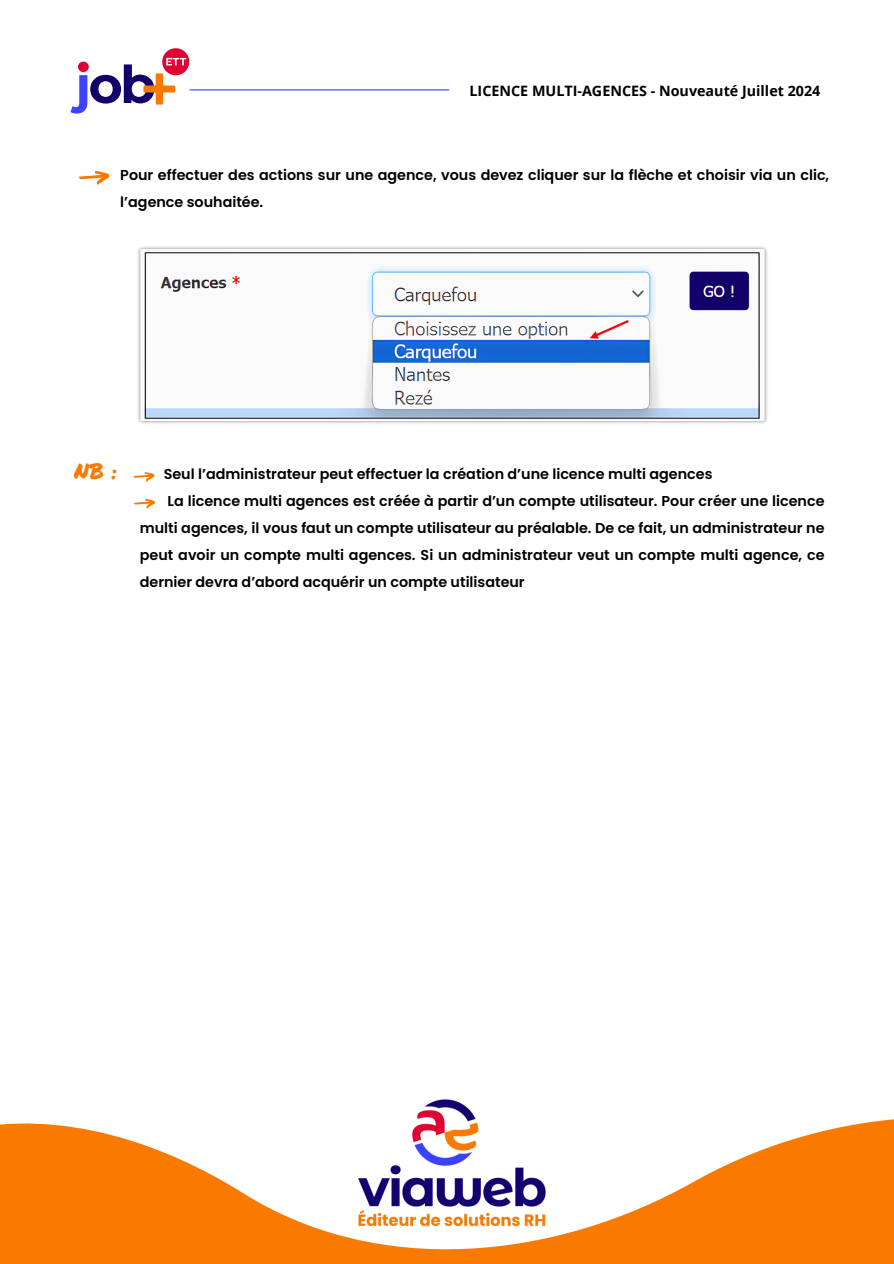
<style>
.page{position:relative;width:894px;height:1264px;background:#fff}
.page>*{position:absolute;margin:0;border:0;box-sizing:border-box;transform-origin:0 0}
.t1{font:21.75px "Permanent Marker";color:#fa7a00}
.t2{font:600 14.25px/27px "Poppins";color:#000}
.t3{font:700 14.25px "Open Sans";color:#000}
</style>
<div class="page">
<svg style="left:0;top:1119px;width:893px;height:144px;fill:#fa7a00"></svg>
<svg style="left:70px;top:48px;width:119px;height:65px"></svg>
<hr style="left:190px;top:89px;width:259px;height:1px;background:#3c42ff">
<img style="left:412px;top:1099px;width:69px;height:64px">
<img style="left:352px;top:1163px;width:193px;height:69px">
<svg style="left:78px;top:171px;width:31px;height:14px"></svg>
<img style="left:137px;top:246px;width:631px;height:178px">
<svg style="left:133px;top:472px;width:21px;height:10px"></svg>
<svg style="left:134px;top:499px;width:21px;height:9px"></svg>
<p class="t3" style="left:469px;top:80px;width:352px">LICENCE MULTI-AGENCES - Nouveauté Juillet 2024</p>
<p class="t2" style="left:120px;top:161px;width:710px">Pour effectuer des actions sur une agence, vous devez cliquer sur la flèche et choisir via un clic, l’agence souhaitée.</p>
<h1 class="t1" style="left:74px;top:455px;width:45px">NB :</h1>
<p class="t2" style="left:164px;top:460px;width:550px">Seul l’administrateur peut effectuer la création d’une licence multi agences</p>
<p class="t2" style="left:140px;top:487px;width:686px;text-align:justify;text-indent:28px">La licence multi agences est créée à partir d’un compte utilisateur. Pour créer une licence multi agences, il vous faut un compte utilisateur au préalable. De ce fait, un administrateur ne peut avoir un compte multi agences. Si un administrateur veut un compte multi agence, ce dernier devra d’abord acquérir un compte utilisateur</p>
</div>
